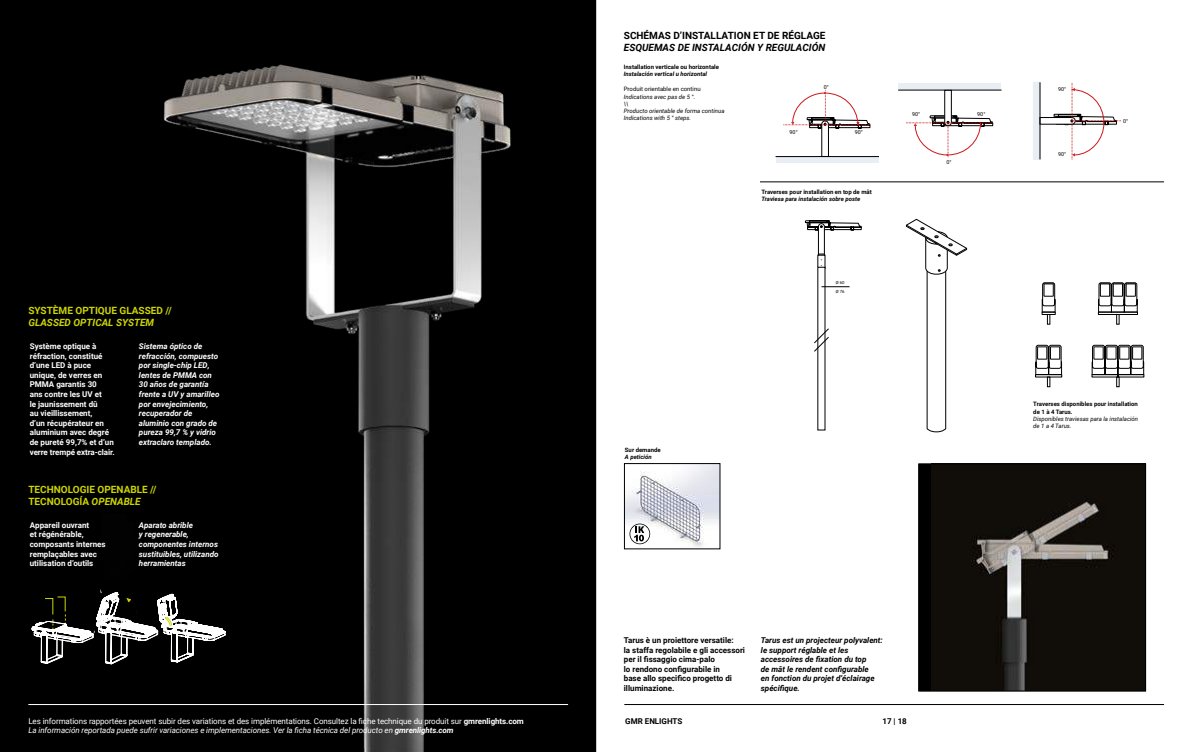
<style>
.page{position:relative;width:1191px;height:752px;background:#fff}
.page>*{position:absolute;margin:0;border:0;box-sizing:border-box;transform-origin:0 0}
.t1{font:700 10px/12px "Roboto";color:#cdd500}
.t2{font:700 10px "Roboto";color:#000}
.t3{font:italic 700 10px "Roboto";color:#000}
.t4{font:italic 700 10px "Roboto";color:#cdd500}
.t5{font:700 8px/9.6px "Roboto";color:#fff}
.t6{font:italic 700 8px/9.6px "Roboto";color:#fff}
.t7{font:8px/9.6px "Roboto";letter-spacing:-.01em;color:#fff}
.t8{font:700 8px/9.6px "Roboto";color:#000}
.t9{font:italic 700 8px/9.6px "Roboto";color:#000}
.t10{font:italic 6px/7.2px "Roboto";color:#000}
.t11{font:700 6px/7.2px "Roboto";color:#000}
.t12{font:italic 700 6px "Roboto";color:#000}
.t13{font:6px "Roboto";color:#000}
.t14{font:5.4px "Roboto";color:#000}
.t15{font:4.2px/8.4px "Roboto";color:#000}
.s1{font-style:italic}
.s2{font-weight:700}
.s3{font-weight:700;font-style:italic}
</style>
<div class="page">
<div style="left:0;top:0;width:596px;height:751px;background:#000"></div>
<div style="left:919px;top:464px;width:226px;height:226px;background:#000"></div>
<img style="left:38px;top:34px;width:502px;height:717px">
<img style="left:931px;top:465px;width:213px;height:224px">
<div style="left:918px;top:463px;width:228px;height:228px;border:1px solid #000"></div>
<img style="left:626px;top:465px;width:92px;height:81px">
<div style="left:624px;top:463px;width:96px;height:85px;border:1px solid #000"></div>
<hr style="left:624px;top:704px;width:540px;height:1px;background:#000">
<hr style="left:760px;top:181px;width:404px;height:1px;background:#000">
<div style="left:776px;top:157px;width:102px;height:6px;background:#e8eef4"></div>
<div style="left:898px;top:83px;width:103px;height:7px;background:#e8eef4"></div>
<div style="left:1033px;top:82px;width:7px;height:78px;background:#e8eef4"></div>
<hr style="left:775px;top:156px;width:104px;height:1px;background:#000">
<hr style="left:898px;top:90px;width:103px;height:1px;background:#000">
<hr style="left:1039px;top:82px;width:1px;height:77px;background:#000">
<svg style="left:783px;top:90px;width:87px;height:67px"></svg>
<svg style="left:906px;top:90px;width:87px;height:67px"></svg>
<svg style="left:1039px;top:83px;width:82px;height:76px"></svg>
<svg style="left:629px;top:523px;width:21px;height:21px"></svg>
<hr style="left:28px;top:703px;width:540px;height:1px;background:#fff">
<svg style="left:906px;top:219px;width:61px;height:213px"></svg>
<svg style="left:1041px;top:282px;width:14px;height:42px"></svg>
<div style="left:1035px;top:374px;width:27px;height:3px;border:1px solid #000"></div>
<svg style="left:1035px;top:345px;width:26px;height:42px"></svg>
<svg style="left:1098px;top:282px;width:39px;height:42px"></svg>
<svg style="left:1091px;top:345px;width:53px;height:42px"></svg>
<svg style="left:805px;top:220px;width:56px;height:46px"></svg>
<svg style="left:814px;top:286px;width:35px;height:65px"></svg>
<svg style="left:32px;top:592px;width:193px;height:71px"></svg>
<p class="t1" style="left:28px;top:304px;width:145px">SYSTÈME OPTIQUE GLASSED //</p>
<p class="t4" style="left:28px;top:315px;width:127px">GLASSED OPTICAL SYSTEM</p>
<p class="t5" style="left:30px;top:341px;width:86px">Système optique à réfraction, constitué d’une LED à puce unique, de verres en<br>PMMA garantis 30<br>ans contre les UV et<br>le jaunissement dû<br>au vieillissement,<br>d’un récupérateur en aluminium avec degré de pureté 99,7% et d’un verre trempé extra-clair.</p>
<p class="t6" style="left:139px;top:341px;width:82px">Sistema óptico de refracción, compuesto por single-chip LED, lentes de PMMA con<br>30 años de garantía frente a UV y amarilleo por envejecimiento, recuperador de aluminio con grado de pureza 99,7 % y vidrio extraclaro templado.</p>
<p class="t1" style="left:28px;top:482px;width:130px">TECHNOLOGIE OPENABLE //<br>TECNOLOGÍA <span class="s1">OPENABLE</span></p>
<p class="t5" style="left:30px;top:519px;width:77px">Appareil ouvrant<br>et régénérable, composants internes remplaçables avec utilisation d’outils</p>
<p class="t6" style="left:139px;top:519px;width:81px">Aparato abrible<br>y regenerable, componentes internos sustituibles, utilizando herramientas</p>
<p class="t7" style="left:28px;top:715px;width:497px">Les informations rapportées peuvent subir des variations et des implémentations. Consultez la fiche technique du produit sur <span class="s2">gmrenlights.com<br></span><span class="s1">La información reportada puede sufrir variaciones e implementaciones. Ver la ficha técnica del producto en</span> <span class="s3">gmrenlights.com</span></p>
<p class="t2" style="left:624px;top:28px;width:203px">SCHÉMAS D’INSTALLATION ET DE RÉGLAGE</p>
<p class="t3" style="left:624px;top:40px;width:203px">ESQUEMAS DE INSTALACIÓN Y REGULACIÓN</p>
<p class="t11" style="left:624px;top:63px;width:97px">Installation verticale ou horizontale</p>
<p class="t12" style="left:624px;top:70px;width:85px">Instalación vertical u horizontal</p>
<p class="t13" style="left:624px;top:85px;width:78px">Produit orientable en continu</p>
<p class="t10" style="left:624px;top:93px;width:102px">Indications avec pas de 5 °.<br>\\<br>Producto orientable de forma continua<br>Indications with 5 ° steps.</p>
<p class="t14" style="left:823px;top:83px;width:7px">0°</p>
<p class="t14" style="left:789px;top:128px;width:10px">90°</p>
<p class="t14" style="left:854px;top:128px;width:10px">90°</p>
<p class="t11" style="left:761px;top:187px;width:112px">Traverses pour installation en top de mât</p>
<p class="t12" style="left:761px;top:194px;width:100px">Traviesa para instalación sobre poste</p>
<p class="t15" style="left:836px;top:278px;width:10px">Ø 60<br>Ø 76</p>
<p class="t14" style="left:912px;top:110px;width:10px">90°</p>
<p class="t14" style="left:946px;top:158px;width:7px">0°</p>
<p class="t14" style="left:977px;top:110px;width:10px">90°</p>
<p class="t11" style="left:625px;top:445px;width:37px">Sur demande</p>
<p class="t12" style="left:625px;top:452px;width:28px">A petición</p>
<p class="t14" style="left:1058px;top:85px;width:10px">90°</p>
<p class="t14" style="left:1058px;top:151px;width:10px">90°</p>
<p class="t14" style="left:1123px;top:117px;width:7px">0°</p>
<p class="t11" style="left:1033px;top:400px;width:106px">Traverses disponibles pour installation de 1 à 4 Tarus.</p>
<p class="t10" style="left:1033px;top:414px;width:106px">Disponibles traviesas para la instalación de 1 a 4 Tarus.</p>
<p class="t8" style="left:624px;top:634px;width:123px">Tarus è un proiettore versatile:<br>la staffa regolabile e gli accessori per il fissaggio cima-palo<br>lo rendono configurabile in<br>base allo specifico progetto di illuminazione.</p>
<p class="t9" style="left:761px;top:634px;width:123px">Tarus est un projecteur polyvalent: le support réglable et les accessoires de fixation du top<br>de mât le rendent configurable<br>en fonction du projet d’éclairage spécifique.</p>
<p class="t8" style="left:625px;top:715px;width:59px">GMR ENLIGHTS</p>
<p class="t8" style="left:882px;top:715px;width:26px">17 | 18</p>
</div>
